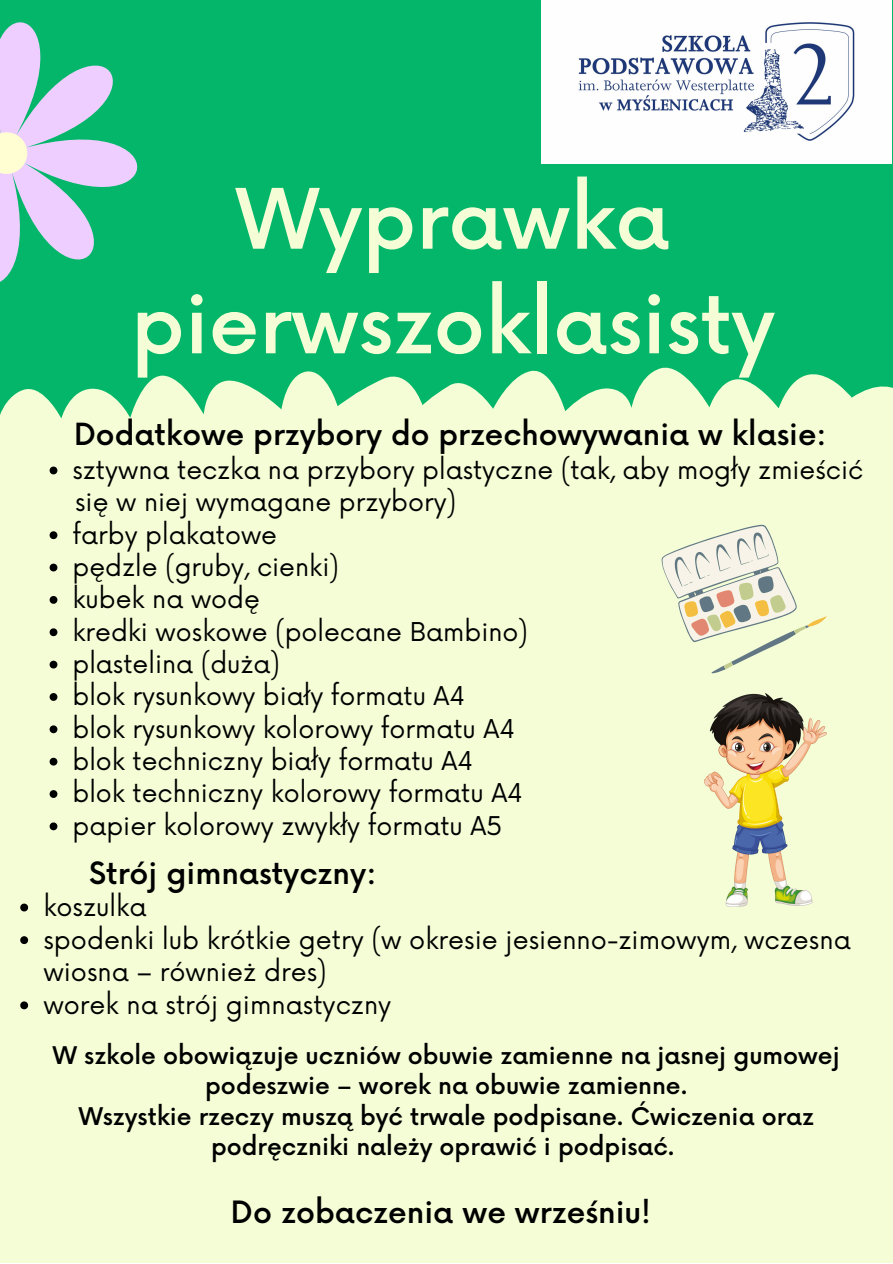
<style>
.page{position:relative;width:893px;height:1264px;background:#fff}
.page>*{position:absolute;margin:0;border:0;box-sizing:border-box;transform-origin:0 0}
.t1{font:500 81px/104.6px "Now";color:#f5fdd7;text-align:center}
.t2{font:500 30px "Now";color:#000}
.t3{font:500 29.7px "Now";color:#000}
.t4{font:25.5px/32.5px "Now";color:#000}
.t5{font:25.2px/32.4px "Now";color:#000}
.t6{font:500 23.7px/30.3px "Now";color:#000;text-align:center}
</style>
<div class="page">
<div style="left:0;top:0;width:892px;height:1262px;background:#03b669"></div>
<div style="left:0;top:947px;width:892px;height:315px;background:#f5fdd7"></div>
<div style="left:0;top:947px;width:832px;height:245px;background:#f5fdd7"></div>
<img style="left:541px;top:0;width:350px;height:163px">
<svg style="left:0;top:367px;width:892px;height:580px;background:#e3f7cf"></svg>
<div style="left:26px;top:521px;width:862px;height:272px;background:#f5fdd7"></div>
<img style="left:704px;top:693px;width:122px;height:213px">
<svg style="left:50px;top:466px;width:7px;height:8px"></svg>
<svg style="left:50px;top:531px;width:7px;height:8px"></svg>
<svg style="left:50px;top:563px;width:7px;height:8px"></svg>
<svg style="left:50px;top:596px;width:7px;height:8px"></svg>
<svg style="left:50px;top:628px;width:7px;height:8px"></svg>
<svg style="left:50px;top:660px;width:7px;height:8px"></svg>
<svg style="left:50px;top:693px;width:7px;height:8px"></svg>
<svg style="left:50px;top:725px;width:7px;height:8px"></svg>
<svg style="left:50px;top:757px;width:7px;height:8px"></svg>
<svg style="left:50px;top:790px;width:7px;height:8px"></svg>
<svg style="left:50px;top:822px;width:7px;height:8px"></svg>
<svg style="left:0;top:22px;width:138px;height:260px"></svg>
<svg style="left:0;top:132px;width:27px;height:42px"></svg>
<svg style="left:661px;top:525px;width:165px;height:148px;background:#e8eacd"></svg>
<svg style="left:20px;top:903px;width:8px;height:8px"></svg>
<svg style="left:20px;top:936px;width:8px;height:8px"></svg>
<svg style="left:20px;top:1001px;width:8px;height:8px"></svg>
<h1 class="t1" style="left:131px;top:172px;width:645px">Wyprawka pierwszoklasisty</h1>
<p class="t3" style="left:74px;top:418px;width:754px">Dodatkowe przybory do przechowywania w klasie:</p>
<p class="t5" style="left:75px;top:487px;width:382px">się w niej wymagane przybory)</p>
<p class="t5" style="left:72px;top:455px;width:792px">sztywna teczka na przybory plastyczne (tak, aby mogły zmieścić</p>
<p class="t5" style="left:72px;top:519px;width:457px">farby plakatowe<br>pędzle (gruby, cienki)<br>kubek na wodę<br>kredki woskowe (polecane Bambino) plastelina (duża)<br>blok rysunkowy biały formatu A4<br>blok rysunkowy kolorowy formatu A4 blok techniczny biały formatu A4 blok techniczny kolorowy formatu A4 papier kolorowy zwykły formatu A5</p>
<p class="t2" style="left:89px;top:856px;width:288px">Strój gimnastyczny:</p>
<p class="t4" style="left:43px;top:891px;width:809px">koszulka<br>spodenki lub krótkie getry (w okresie jesienno-zimowym, wczesna wiosna – również dres)<br>worek na strój gimnastyczny</p>
<p class="t6" style="left:53px;top:1041px;width:788px">W szkole obowiązuje uczniów obuwie zamienne na jasnej gumowej podeszwie – worek na obuwie zamienne.<br>Wszystkie rzeczy muszą być trwale podpisane. Ćwiczenia oraz podręczniki należy oprawić i podpisać.</p>
<p class="t2" style="left:231px;top:1195px;width:421px">Do zobaczenia we wrześniu!</p>
</div>
